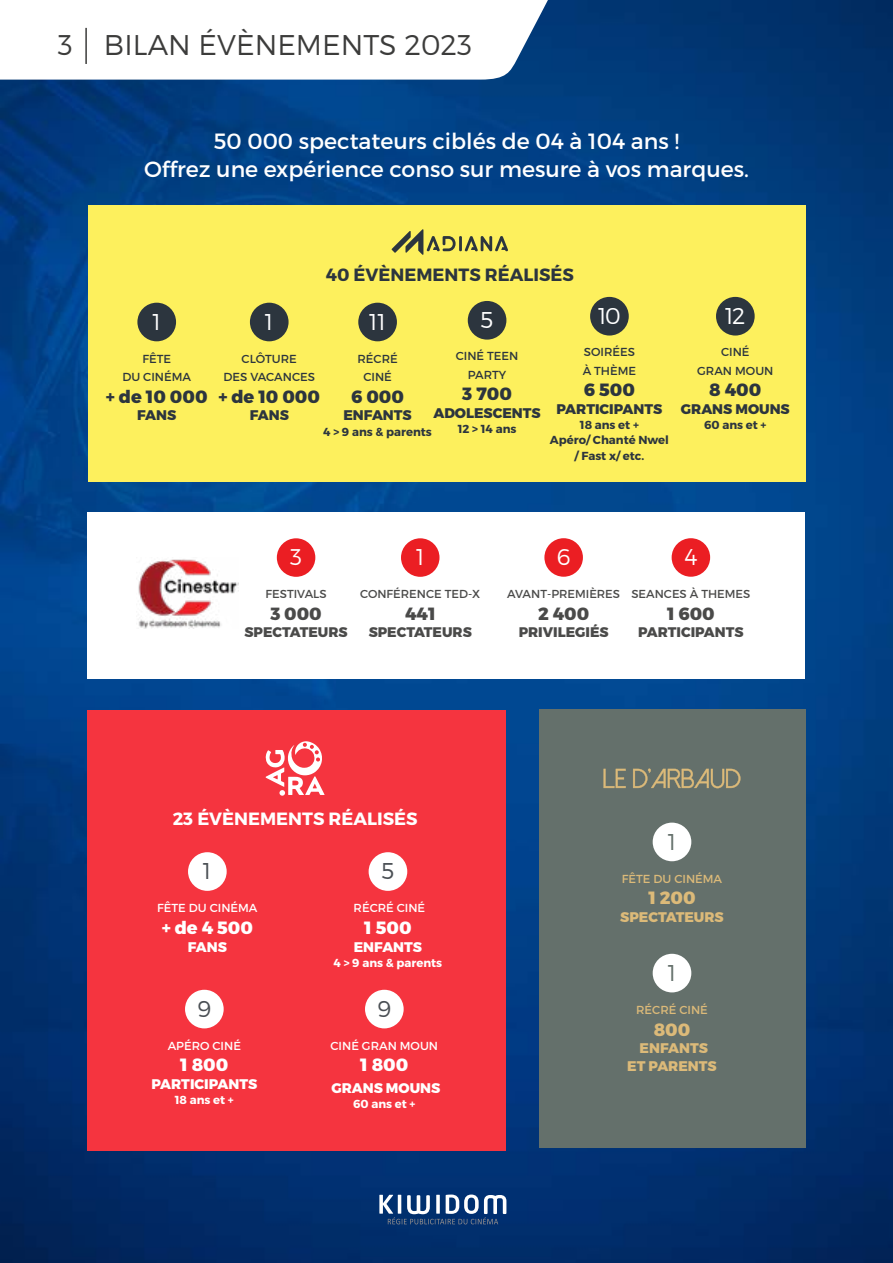
<style>
.page{position:relative;width:893px;height:1263px;background:#fff}
.page>*{position:absolute;margin:0;border:0;box-sizing:border-box;transform-origin:0 0}
.t1{font:28.5px "Trueno Lt";color:#3c3c3b}
.t2{font:22.8px "Trueno Lt";color:#fff}
.t3{font:22.8px "Trueno Lt";color:#4a4f54}
.t4{font:22.8px "Trueno Lt";color:#64706b}
.t5{font:22.05px/28.5px "Trueno Rg";color:#fff;text-align:center}
.t6{font:17.7px "Trueno Ex Bd";color:#2c353e}
.t7{font:17.7px "Trueno Bd";color:#2c353e}
.t8{font:17.7px "Trueno Bd";color:#fff}
.t9{font:17.7px "Trueno Ex Bd";color:#fff}
.t10{font:17.7px "Trueno Ex Bd";color:#4a4a49}
.t11{font:17.7px "Trueno Ex Bd";color:#dcba79}
.t12{font:13.95px "Trueno Ex Bd";color:#2c353e}
.t13{font:13.95px "Trueno Ex Bd";color:#4a4a49}
.t14{font:13.95px "Trueno Ex Bd";color:#fff}
.t15{font:13.95px/17.7px "Trueno Ex Bd";color:#dcba79;text-align:center}
.t16{font:11.7px/18.3px "Trueno Rg";color:#2c353e;text-align:center}
.t17{font:11.7px/15.1px "Trueno Bd";color:#2c353e;text-align:center}
.t18{font:11.7px "Trueno Rg";color:#fff}
.t19{font:11.7px "Trueno Bd";color:#fff}
.t20{font:11.7px "Trueno Rg";color:#dcba79}
.t21{font:11.55px "Trueno Rg";color:#4a4a49}
</style>
<div class="page">
<img style="left:0;top:0;width:893px;height:1263px">
<svg style="left:379px;top:1194px;width:127px;height:30px"></svg>
<svg style="left:0;top:0;width:560px;height:80px"></svg>
<hr style="left:85px;top:28px;width:2px;height:36px;background:#3c3c3b">
<div style="left:88px;top:512px;width:717px;height:166px;background:#fff"></div>
<div style="left:277px;top:538px;width:38px;height:39px;background:#eb1e23;border-radius:50%"></div>
<div style="left:544px;top:538px;width:39px;height:39px;background:#eb1e23;border-radius:50%"></div>
<div style="left:401px;top:538px;width:38px;height:39px;background:#eb1e23;border-radius:50%"></div>
<div style="left:672px;top:538px;width:38px;height:39px;background:#eb1e23;border-radius:50%"></div>
<img style="left:138px;top:559px;width:101px;height:69px">
<div style="left:88px;top:206px;width:717px;height:276px;background:#fdf05d"></div>
<div style="left:88px;top:710px;width:418px;height:440px;background:#f5343f"></div>
<div style="left:539px;top:710px;width:266px;height:438px;background:#64706b"></div>
<div style="left:137px;top:303px;width:39px;height:38px;background:#2c353e;border-radius:50%"></div>
<div style="left:653px;top:954px;width:38px;height:38px;background:#fff;border-radius:50%"></div>
<div style="left:653px;top:823px;width:38px;height:38px;background:#fff;border-radius:50%"></div>
<div style="left:250px;top:303px;width:39px;height:38px;background:#2c353e;border-radius:50%"></div>
<div style="left:358px;top:303px;width:39px;height:38px;background:#2c353e;border-radius:50%"></div>
<div style="left:716px;top:297px;width:39px;height:39px;background:#2c353e;border-radius:50%"></div>
<div style="left:590px;top:297px;width:39px;height:39px;background:#2c353e;border-radius:50%"></div>
<div style="left:468px;top:301px;width:38px;height:39px;background:#2c353e;border-radius:50%"></div>
<hr style="left:459px;top:236px;width:3px;height:15px;background:#2c353e">
<svg style="left:465px;top:236px;width:43px;height:15px"></svg>
<svg style="left:392px;top:229px;width:64px;height:26px"></svg>
<div style="left:369px;top:852px;width:38px;height:39px;background:#fff;border-radius:50%"></div>
<div style="left:188px;top:852px;width:39px;height:39px;background:#fff;border-radius:50%"></div>
<div style="left:185px;top:990px;width:39px;height:38px;background:#fff;border-radius:50%"></div>
<div style="left:365px;top:990px;width:39px;height:38px;background:#fff;border-radius:50%"></div>
<svg style="left:265px;top:741px;width:60px;height:55px"></svg>
<svg style="left:603px;top:769px;width:23px;height:19px"></svg>
<svg style="left:633px;top:768px;width:107px;height:20px"></svg>
<p class="t1" style="left:58px;top:28px;width:416px">3 BILAN ÉVÈNEMENTS 2023</p>
<p class="t5" style="left:144px;top:127px;width:606px">50 000 spectateurs ciblés de 04 à 104 ans !<br>Offrez une expérience conso sur mesure à vos marques.</p>
<p class="t2" style="left:152px;top:308px;width:10px">1</p>
<p class="t16" style="left:122px;top:349px;width:70px">FÊTE<br>DU CINÉMA</p>
<p class="t6" style="left:106px;top:385px;width:103px">+ de 10 000</p>
<p class="t12" style="left:137px;top:407px;width:41px">FANS</p>
<p class="t2" style="left:265px;top:308px;width:10px">1</p>
<p class="t7" style="left:326px;top:264px;width:250px">40 ÉVÈNEMENTS RÉALISÉS</p>
<p class="t2" style="left:369px;top:308px;width:18px">11</p>
<p class="t2" style="left:480px;top:306px;width:14px">5</p>
<p class="t2" style="left:598px;top:302px;width:24px">10</p>
<p class="t16" style="left:456px;top:347px;width:64px">CINÉ TEEN<br>PARTY</p>
<p class="t6" style="left:462px;top:383px;width:51px">3 700</p>
<p class="t12" style="left:433px;top:404px;width:109px">ADOLESCENTS</p>
<p class="t17" style="left:458px;top:422px;width:60px">12 &gt; 14 ans</p>
<p class="t16" style="left:357px;top:349px;width:42px">RÉCRÉ<br>CINÉ</p>
<p class="t6" style="left:351px;top:385px;width:54px">6 000</p>
<p class="t12" style="left:343px;top:407px;width:70px">ENFANTS</p>
<p class="t17" style="left:323px;top:424px;width:110px">4 &gt; 9 ans &amp; parents</p>
<p class="t16" style="left:223px;top:349px;width:93px">CLÔTURE<br>DES VACANCES</p>
<p class="t6" style="left:218px;top:385px;width:103px">+ de 10 000</p>
<p class="t12" style="left:250px;top:407px;width:41px">FANS</p>
<p class="t16" style="left:583px;top:343px;width:55px;text-align:left">SOIRÉES<br>À THÈME</p>
<p class="t6" style="left:584px;top:379px;width:53px">6 500</p>
<p class="t12" style="left:556px;top:400px;width:107px">PARTICIPANTS</p>
<p class="t17" style="left:550px;top:417px;width:121px">18 ans et +<br>Apéro/ Chanté Nwel / Fast x/ etc.</p>
<p class="t2" style="left:725px;top:302px;width:22px">12</p>
<p class="t16" style="left:697px;top:343px;width:78px">CINÉ<br>GRAN MOUN</p>
<p class="t6" style="left:709px;top:379px;width:54px">8 400</p>
<p class="t12" style="left:681px;top:400px;width:110px">GRANS MOUNS</p>
<p class="t17" style="left:704px;top:417px;width:64px">60 ans et +</p>
<p class="t2" style="left:290px;top:543px;width:13px">3</p>
<p class="t21" style="left:266px;top:587px;width:63px">FESTIVALS</p>
<p class="t10" style="left:270px;top:602px;width:53px">3 000</p>
<p class="t13" style="left:245px;top:624px;width:105px">SPECTATEURS</p>
<p class="t2" style="left:416px;top:543px;width:10px">1</p>
<p class="t21" style="left:360px;top:587px;width:122px">CONFÉRENCE TED-X</p>
<p class="t10" style="left:405px;top:602px;width:32px">441</p>
<p class="t13" style="left:369px;top:624px;width:105px">SPECTATEURS</p>
<p class="t2" style="left:557px;top:543px;width:15px">6</p>
<p class="t21" style="left:507px;top:587px;width:114px">AVANT-PREMIÈRES</p>
<p class="t10" style="left:538px;top:602px;width:53px">2 400</p>
<p class="t13" style="left:519px;top:624px;width:91px">PRIVILEGIÉS</p>
<p class="t2" style="left:684px;top:543px;width:15px">4</p>
<p class="t21" style="left:631px;top:587px;width:120px">SEANCES À THEMES</p>
<p class="t10" style="left:667px;top:602px;width:49px">1 600</p>
<p class="t13" style="left:638px;top:624px;width:107px">PARTICIPANTS</p>
<p class="t8" style="left:173px;top:808px;width:246px">23 ÉVÈNEMENTS RÉALISÉS</p>
<p class="t3" style="left:203px;top:857px;width:10px">1</p>
<p class="t18" style="left:157px;top:901px;width:102px">FÊTE DU CINÉMA</p>
<p class="t9" style="left:162px;top:917px;width:93px">+ de 4 500</p>
<p class="t14" style="left:188px;top:938px;width:41px">FANS</p>
<p class="t3" style="left:197px;top:995px;width:15px">9</p>
<p class="t18" style="left:168px;top:1038px;width:75px">APÉRO CINÉ</p>
<p class="t9" style="left:180px;top:1054px;width:50px">1 800</p>
<p class="t14" style="left:151px;top:1075px;width:107px">PARTICIPANTS</p>
<p class="t19" style="left:175px;top:1093px;width:61px">18 ans et +</p>
<p class="t3" style="left:381px;top:857px;width:14px">5</p>
<p class="t18" style="left:354px;top:901px;width:73px">RÉCRÉ CINÉ</p>
<p class="t9" style="left:364px;top:917px;width:49px">1 500</p>
<p class="t14" style="left:354px;top:938px;width:70px">ENFANTS</p>
<p class="t19" style="left:334px;top:955px;width:110px">4 &gt; 9 ans &amp; parents</p>
<p class="t3" style="left:377px;top:995px;width:15px">9</p>
<p class="t18" style="left:330px;top:1038px;width:109px">CINÉ GRAN MOUN</p>
<p class="t9" style="left:360px;top:1054px;width:50px">1 800</p>
<p class="t14" style="left:331px;top:1079px;width:110px">GRANS MOUNS</p>
<p class="t19" style="left:353px;top:1097px;width:64px">60 ans et +</p>
<p class="t4" style="left:668px;top:828px;width:10px">1</p>
<p class="t20" style="left:622px;top:871px;width:102px">FÊTE DU CINÉMA</p>
<p class="t11" style="left:648px;top:887px;width:49px">1 200</p>
<p class="t15" style="left:620px;top:909px;width:105px">SPECTATEURS</p>
<p class="t4" style="left:668px;top:959px;width:10px">1</p>
<p class="t20" style="left:636px;top:1002px;width:73px">RÉCRÉ CINÉ</p>
<p class="t11" style="left:654px;top:1018px;width:38px">800</p>
<p class="t15" style="left:627px;top:1040px;width:91px">ENFANTS<br>ET PARENTS</p>
</div>
